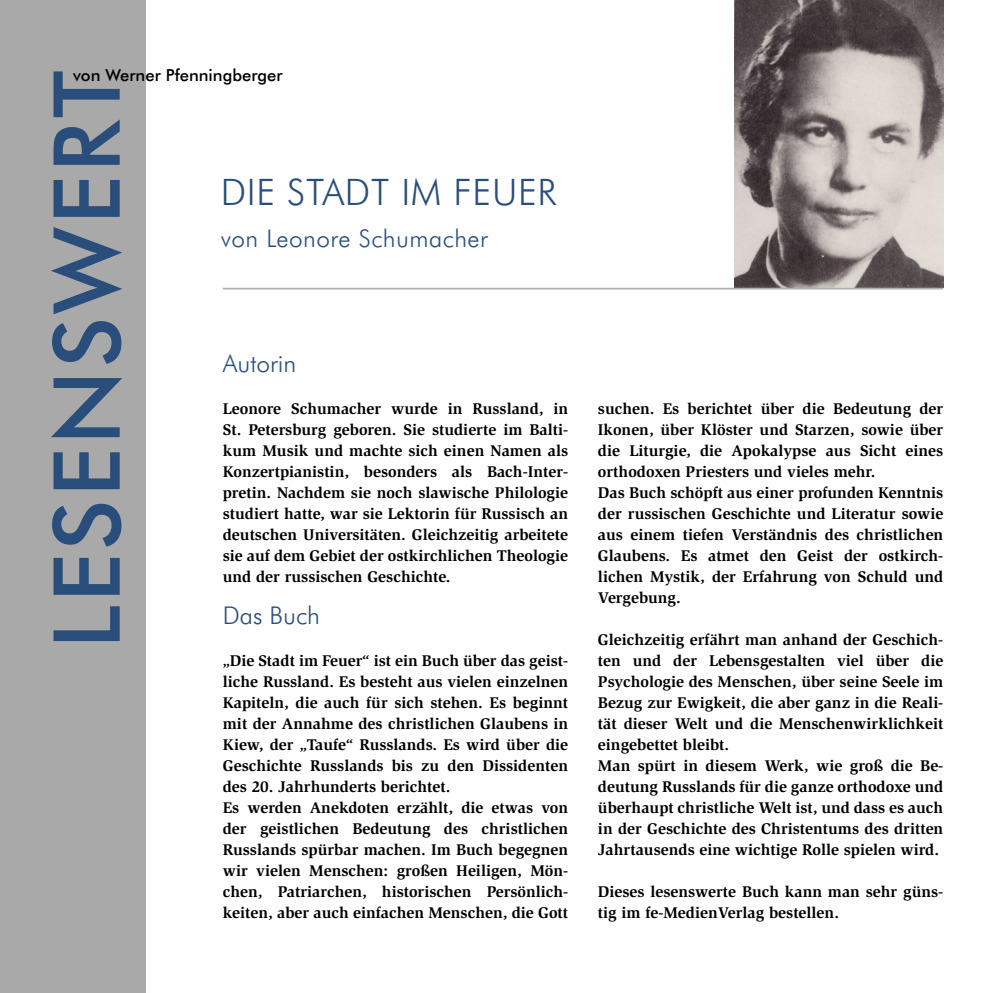
<style>
.page{position:relative;width:993px;height:993px;background:#fff}
.page>*{position:absolute;margin:0;border:0;box-sizing:border-box;transform-origin:0 0}
.t1{font:500 92.4px "Futura BT";letter-spacing:.03em;color:#294e7b}
.t2{font:300 36.57px "Futura BT";letter-spacing:.02em;color:#294e7b}
.t3{font:300 24.5px "Futura BT";color:#294e7b}
.t4{font:300 24.32px "Futura BT";letter-spacing:.02em;color:#294e7b}
.t5{font:500 16.62px "Futura BT";color:#000}
.t6{font:700 15.92px/21px "Slimbach Std";color:#000}
</style>
<div class="page">
<div style="left:0;top:0;width:146px;height:992px;background:#a9a9aa"></div>
<img style="left:734px;top:0;width:209px;height:287px">
<hr style="left:223px;top:288px;width:720px;height:1px;background:#b1b2b3">
<p class="t5" style="left:73px;top:65px;width:211px">von Werner Pfenningberger</p>
<h1 class="t1" style="left:31px;top:648px;width:579px;rotate:-90deg">LESENSWERT</h1>
<h2 class="t2" style="left:220px;top:170px;width:337px">DIE STADT IM FEUER</h2>
<h3 class="t4" style="left:220px;top:224px;width:269px">von Leonore Schumacher</h3>
<h3 class="t3" style="left:223px;top:348px;width:75px">Autorin</h3>
<p class="t6" style="left:223px;top:398px;width:347px;text-align:justify">Leonore Schumacher wurde in Russland, in St. Petersburg geboren. Sie studierte im Balti&shy;kum Musik und machte sich einen Namen als Konzertpianistin, besonders als Bach-Inter&shy;pretin. Nachdem sie noch slawische Philologie studiert hatte, war sie Lektorin für Russisch an deutschen Universitäten. Gleichzeitig arbeitete sie auf dem Gebiet der ostkirchlichen Theologie und der russischen Geschichte.</p>
<h3 class="t3" style="left:223px;top:600px;width:99px">Das Buch</h3>
<p class="t6" style="left:223px;top:650px;width:347px">„Die Stadt im Feuer“ ist ein Buch über das geist&shy;liche Russland. Es besteht aus vielen einzelnen Kapiteln, die auch für sich stehen. Es beginnt mit der Annahme des christlichen Glaubens in Kiew, der „Taufe“ Russlands. Es wird über die Geschichte Russlands bis zu den Dissidenten des 20. Jahrhunderts berichtet.<br>Es werden Anekdoten erzählt, die etwas von der geistlichen Bedeutung des christlichen Russlands spürbar machen. Im Buch begegnen wir vielen Menschen: großen Heiligen, Mön&shy;chen, Patriarchen, historischen Persönlich&shy;keiten, aber auch einfachen Menschen, die Gott</p>
<p class="t6" style="left:597px;top:398px;width:347px">suchen. Es berichtet über die Bedeutung der Ikonen, über Klöster und Starzen, sowie über die Liturgie, die Apokalypse aus Sicht eines orthodoxen Priesters und vieles mehr.<br>Das Buch schöpft aus einer profunden Kenntnis der russischen Geschichte und Literatur sowie aus einem tiefen Verständnis des christlichen Glaubens. Es atmet den Geist der ostkirch&shy;lichen Mystik, der Erfahrung von Schuld und Vergebung.</p>
<p class="t6" style="left:597px;top:629px;width:347px">Gleichzeitig erfährt man anhand der Geschich&shy;ten und der Lebensgestalten viel über die Psychologie des Menschen, über seine Seele im Bezug zur Ewigkeit, die aber ganz in die Reali&shy;tät dieser Welt und die Menschenwirklichkeit eingebettet bleibt.<br>Man spürt in diesem Werk, wie groß die Be&shy;deutung Russlands für die ganze orthodoxe und überhaupt christliche Welt ist, und dass es auch in der Geschichte des Christentums des dritten Jahrtausends eine wichtige Rolle spielen wird.</p>
<p class="t6" style="left:597px;top:881px;width:347px">Dieses lesenswerte Buch kann man sehr güns&shy;tig im fe-MedienVerlag bestellen.</p>
</div>
